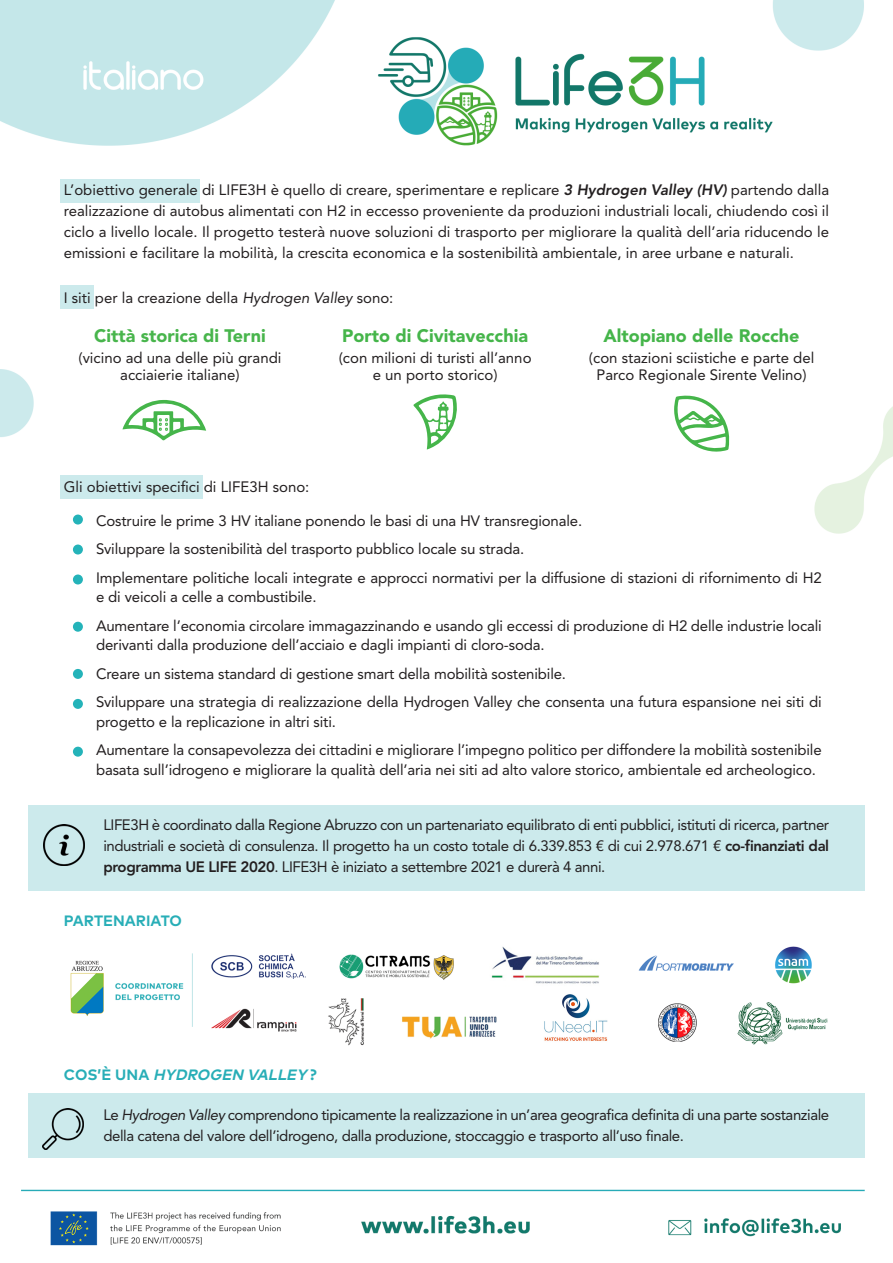
<style>
.page{position:relative;width:893px;height:1263px;background:#fff}
.page>*{position:absolute;margin:0;border:0;box-sizing:border-box;transform-origin:0 0}
.TESTO{font:900 18px "Avenir LT Std";color:#45b54a}
.TESTO-2{font:900 18px "Avenir LT Std";color:#48b54c}
.TESTO-3{font:15px/21px "Avenir LT Std";letter-spacing:-.01em;color:#231f20}
.TESTO-4{font:15px/21px "Avenir LT Std";letter-spacing:-.03em;color:#231f20}
.TESTO-5{font:italic 700 15px "Mark Pro";color:#28aeb7}
.TESTO-6{font:700 15px "Mark Pro";color:#28aeb7}
.s1{font-weight:800;font-style:italic}
.s2{font-style:italic}
.s3{font-weight:800}
.s4{font-style:normal}
</style>
<div class="page">
<img style="left:0;top:0;width:893px;height:1246px">
<div style="left:28px;top:805px;width:837px;height:85px;background:#cceaec"></div>
<div style="left:28px;top:1093px;width:837px;height:65px;background:#cceaec"></div>
<div style="left:60px;top:180px;width:140px;height:23px;background:#cceaec"></div>
<div style="left:60px;top:285px;width:34px;height:24px;background:#cceaec"></div>
<div style="left:60px;top:475px;width:142px;height:24px;background:#cceaec"></div>
<svg style="left:413px;top:393px;width:48px;height:56px"></svg>
<svg style="left:674px;top:391px;width:55px;height:66px"></svg>
<svg style="left:122px;top:399px;width:84px;height:42px"></svg>
<div style="left:73px;top:514px;width:10px;height:10px;background:#24b3b9;border-radius:50%"></div>
<div style="left:73px;top:544px;width:10px;height:10px;background:#24b3b9;border-radius:50%"></div>
<div style="left:73px;top:574px;width:10px;height:10px;background:#24b3b9;border-radius:50%"></div>
<div style="left:73px;top:622px;width:10px;height:10px;background:#24b3b9;border-radius:50%"></div>
<div style="left:73px;top:669px;width:10px;height:10px;background:#24b3b9;border-radius:50%"></div>
<div style="left:73px;top:699px;width:10px;height:10px;background:#24b3b9;border-radius:50%"></div>
<div style="left:73px;top:747px;width:10px;height:10px;background:#24b3b9;border-radius:50%"></div>
<img style="left:44px;top:824px;width:41px;height:41px">
<img style="left:43px;top:1109px;width:41px;height:40px">
<p class="TESTO-3" style="left:64px;top:180px;width:767px;text-align:justify">L’obiettivo generale di LIFE3H è quello di creare, sperimentare e replicare <span class="s1">3 Hydrogen Valley (HV)</span> partendo dalla realizzazione di autobus alimentati con H2 in eccesso proveniente da produzioni industriali locali, chiudendo così il ciclo a livello locale. Il progetto testerà nuove soluzioni di trasporto per migliorare la qualità dell’aria riducendo le emissioni e facilitare la mobilità, la crescita economica e la sostenibilità ambientale, in aree urbane e naturali.</p>
<p class="TESTO-3" style="left:64px;top:287px;width:331px">I siti per la creazione della <span class="s2">Hydrogen Valley</span> sono:</p>
<p class="TESTO-2" style="left:94px;top:325px;width:173px">Città storica di Terni</p>
<p class="TESTO-3" style="left:79px;top:348px;width:204px">(vicino ad una delle più grandi</p>
<p class="TESTO-3" style="left:120px;top:364px;width:121px">acciaierie italiane)</p>
<p class="TESTO" style="left:342px;top:325px;width:187px">Porto di Civitavecchia</p>
<p class="TESTO-3" style="left:339px;top:348px;width:194px">(con milioni di turisti all’anno</p>
<p class="TESTO-3" style="left:373px;top:364px;width:126px">e un porto storico)</p>
<p class="TESTO-3" style="left:64px;top:476px;width:247px">Gli obiettivi specifici di LIFE3H sono:</p>
<p class="TESTO" style="left:604px;top:325px;width:198px">Altopiano delle Rocche</p>
<p class="TESTO-3" style="left:589px;top:350px;width:227px;line-height:16.5px;text-align:center">(con stazioni sciistiche e parte del<br>Parco Regionale Sirente Velino)</p>
<p class="TESTO-3" style="left:96px;top:510px;width:488px">Costruire le prime 3 HV italiane ponendo le basi di una HV transregionale.</p>
<p class="TESTO-3" style="left:96px;top:539px;width:430px">Sviluppare la sostenibilità del trasporto pubblico locale su strada.</p>
<p class="TESTO-3" style="left:96px;top:568px;width:727px;line-height:19.5px">Implementare politiche locali integrate e approcci normativi per la diffusione di stazioni di rifornimento di H2 e di veicoli a celle a combustibile.</p>
<p class="TESTO-3" style="left:96px;top:616px;width:727px;line-height:19.5px">Aumentare l’economia circolare immagazzinando e usando gli eccessi di produzione di H2 delle industrie locali derivanti dalla produzione dell’acciaio e dagli impianti di cloro-soda.</p>
<p class="TESTO-3" style="left:96px;top:663px;width:472px">Creare un sistema standard di gestione smart della mobilità sostenibile.</p>
<p class="TESTO-3" style="left:96px;top:692px;width:727px;line-height:19.5px">Sviluppare una strategia di realizzazione della Hydrogen Valley che consenta una futura espansione nei siti di progetto e la replicazione in altri siti.</p>
<p class="TESTO-3" style="left:96px;top:740px;width:727px;line-height:19.5px">Aumentare la consapevolezza dei cittadini e migliorare l’impegno politico per diffondere la mobilità sostenibile basata sull’idrogeno e migliorare la qualità dell’aria nei siti ad alto valore storico, ambientale ed archeologico.</p>
<p class="TESTO-3" style="left:103px;top:814px;width:727px;text-align:justify">LIFE3H è coordinato dalla Regione Abruzzo con un partenariato equilibrato di enti pubblici, istituti di ricerca, partner industriali e società di consulenza. Il progetto ha un costo totale di 6.339.853 € di cui 2.978.671 € <span class="s3">co-finanziati dal programma UE LIFE 2020</span>. LIFE3H è iniziato a settembre 2021 e durerà 4 anni.</p>
<p class="TESTO-6" style="left:64px;top:910px;width:120px">PARTENARIATO</p>
<p class="TESTO-5" style="left:64px;top:1063px;width:254px"><span class="s4">C O S ’ È U N A</span> HYDROGEN VALLEY <span class="s4">?</span></p>
<p class="TESTO-4" style="left:103px;top:1104px;width:727px">Le <span class="s2">Hydrogen Valley</span> comprendono tipicamente la realizzazione in un’area geografica definita di una parte sostanziale della catena del valore dell’idrogeno, dalla produzione, stoccaggio e trasporto all’uso finale.</p>
</div>
